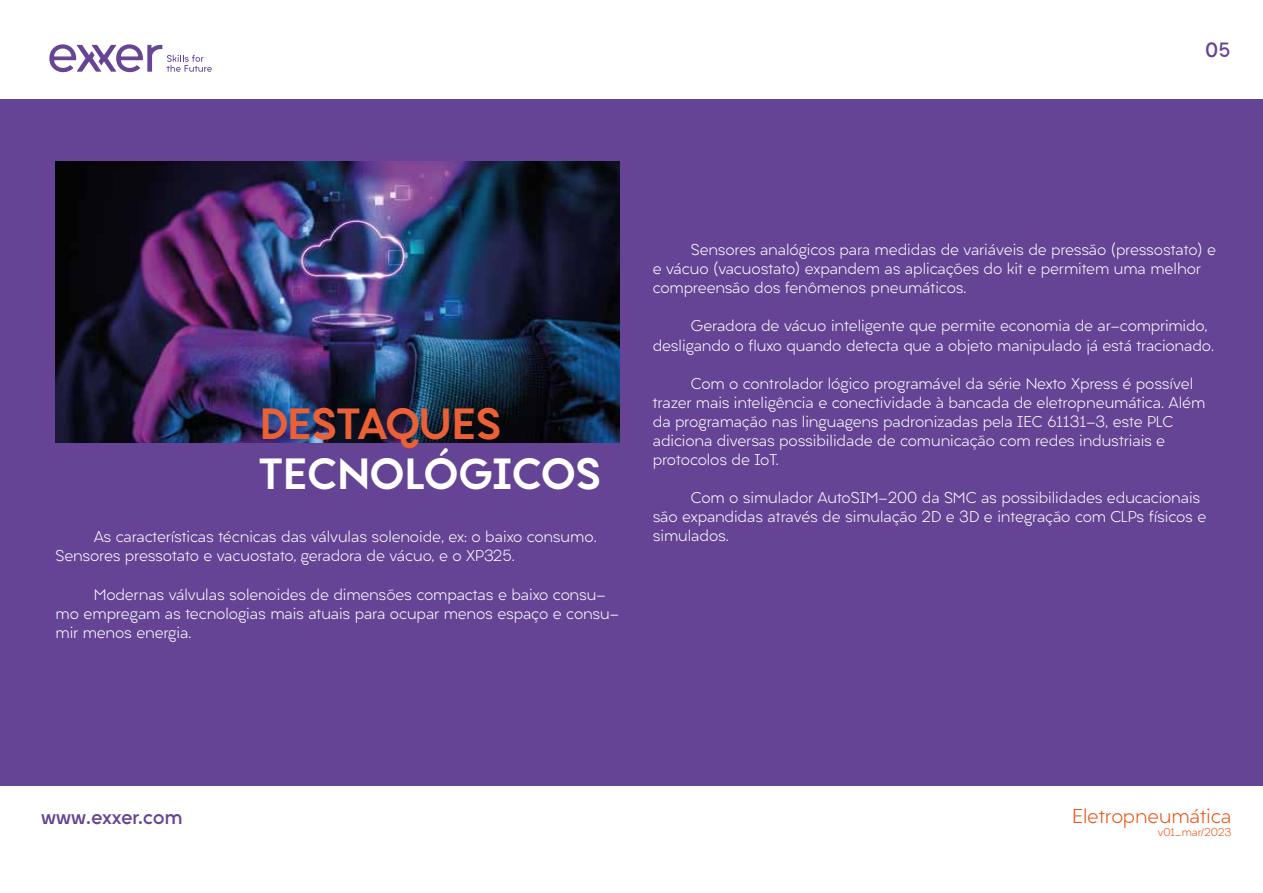
<style>
.page{position:relative;width:1263px;height:893px;background:#fff}
.page>*{position:absolute;margin:0;border:0;box-sizing:border-box;transform-origin:0 0}
.t1{font:900 41.55px "Liber Grotesque Family";letter-spacing:-.01em;color:#fff}
.t2{font:900 41.55px "Liber Grotesque Family";letter-spacing:-.01em;color:#eb6035}
.t3{font:300 19.05px "Liber Grotesque Family";color:#e75417}
.t4{font:700 19.05px "Liber Grotesque Family";letter-spacing:-.01em;color:#674595}
.t5{font:300 14.85px/19px "Liber Grotesque Family";letter-spacing:-.01em;color:#fff}
.t6{font:300 10.65px "Liber Grotesque Family";color:#e75417}
</style>
<div class="page">
<div style="left:0;top:99px;width:1263px;height:686px;background:#664495"></div>
<svg style="left:49px;top:44px;width:163px;height:29px"></svg>
<img style="left:56px;top:161px;width:563px;height:281px">
<p class="t4" style="left:1205px;top:38px;width:27px">05</p>
<h1 class="t2" style="left:259px;top:398px;width:244px">DESTAQUES</h1>
<h1 class="t1" style="left:259px;top:448px;width:343px">TECNOLÓGICOS</h1>
<p class="t5" style="left:56px;top:527px;width:542px;text-indent:38px">As características técnicas das válvulas solenoide, ex: o baixo consumo.<br>Sensores pressotato e vacuostato, geradora de vácuo, e o XP325.</p>
<p class="t5" style="left:56px;top:585px;width:565px;text-indent:38px">Modernas válvulas solenoides de dimensões compactas e baixo consu&shy;mo empregam as tecnologias mais atuais para ocupar menos espaço e consu&shy;mir menos energia.</p>
<p class="t5" style="left:653px;top:240px;width:565px;text-indent:38px">Sensores analógicos para medidas de variáveis de pressão (pressostato) e e vácuo (vacuostato) expandem as aplicações do kit e permitem uma melhor compreensão dos fenômenos pneumáticos.</p>
<p class="t5" style="left:653px;top:317px;width:563px;text-indent:38px">Geradora de vácuo inteligente que permite economia de ar-comprimido, desligando o fluxo quando detecta que a objeto manipulado já está tracionado.</p>
<p class="t5" style="left:653px;top:374px;width:554px;text-indent:38px">Com o controlador lógico programável da série Nexto Xpress é possível trazer mais inteligência e conectividade à bancada de eletropneumática. Além da programação nas linguagens padronizadas pela IEC 61131-3, este PLC adiciona diversas possibilidade de comunicação com redes industriais e protocolos de IoT.</p>
<p class="t5" style="left:653px;top:488px;width:555px;text-indent:38px">Com o simulador AutoSIM-200 da SMC as possibilidades educacionais são expandidas através de simulação 2D e 3D e integração com CLPs físicos e simulados.</p>
<p class="t4" style="left:41px;top:805px;width:143px">www.exxer.com</p>
<p class="t3" style="left:1072px;top:804px;width:161px">Eletropneumática</p>
<p class="t6" style="left:1158px;top:825px;width:75px">v01_mar/2023</p>
</div>
